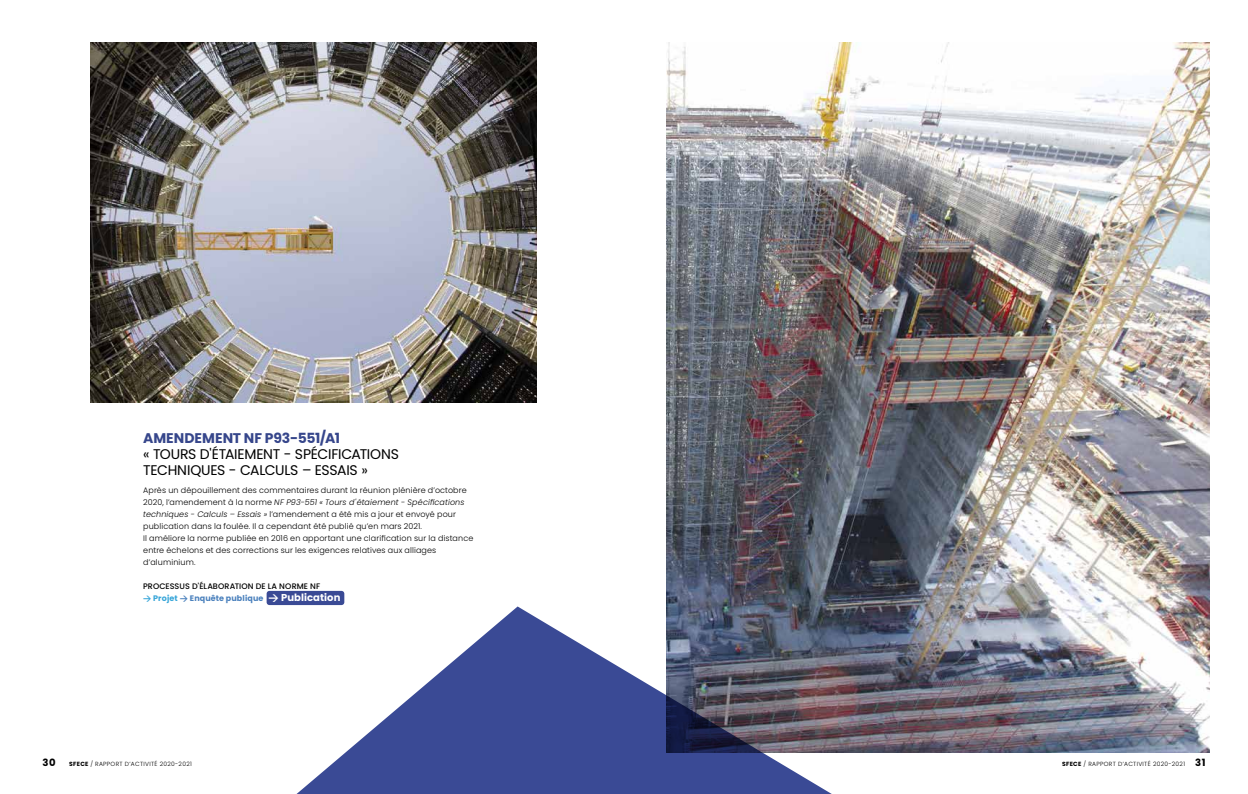
<style>
.page{position:relative;width:1248px;height:794px;background:#fff}
.page>*{position:absolute;margin:0;border:0;box-sizing:border-box;transform-origin:0 0}
.t1{font:14px/16px "Poppins";letter-spacing:-.02em;color:#000}
.t2{font:700 14px "Poppins";letter-spacing:-.005em;color:#36468b}
.t3{font:700 10px "Poppins";color:#000}
.t4{font:300 8px/12px "Poppins";letter-spacing:.015em;color:#000}
.t5{font:500 8px/12px "Poppins";letter-spacing:.01em;color:#000}
.t6{font:300 6px "Poppins";letter-spacing:.05em;color:#000}
.s1{font-style:italic}
.s2{font-family:"DIN";font-weight:700;color:#38a6d9}
.s3{font-weight:700;color:#38a6d9}
.s4{font-family:"DIN";font-weight:700;color:#4b81bd}
.s5{font-weight:700;color:#4b81bd}
.s6{font-family:"DIN";font-weight:700;font-size:10px;color:#fff}
.s7{font-weight:700;font-size:10px;color:#fff}
.s8{font-weight:700}
.s9{font-weight:700;font-size:10px}
</style>
<div class="page">
<div style="left:266px;top:591px;width:78px;height:14px;background:#3a4a95;border-radius:3px"></div>
<img style="left:91px;top:43px;width:445px;height:359px">
<img style="left:666px;top:43px;width:543px;height:710px">
<svg style="left:296px;top:606px;width:559px;height:188px"></svg>
<h1 class="t2" style="left:143px;top:430px;width:198px">AMENDEMENT NF P93-551/A1</h1>
<h1 class="t1" style="left:143px;top:446px;width:257px">« TOURS D'ÉTAIEMENT - SPÉCIFICATIONS<br>TECHNIQUES - CALCULS – ESSAIS »</h1>
<p class="t4" style="left:143px;top:484px;width:331px">Après un dépouillement des commentaires durant la réunion plénière d’octobre 2020, l’amendement à la norme <span class="s1">NF P93-551 « Tours d'étaiement - Spécifications techniques - Calculs – Essais »</span> l’amendement a été mis a jour et envoyé pour publication dans la foulée. Il a cependant été publié qu’en mars 2021.<br>Il améliore la norme publiée en 2016 en apportant une clarification sur la distance entre échelons et des corrections sur les exigences relatives aux alliages d’aluminium.</p>
<p class="t5" style="left:143px;top:580px;width:199px">PROCESSUS D'ÉLABORATION DE LA NORME NF<br><span class="s2">&gt;</span> <span class="s3">Projet</span> <span class="s4">&gt;</span> <span class="s5">Enquête publique</span> <span class="s6">&gt;</span> <span class="s7">Publication</span></p>
<p class="t3" style="left:43px;top:756px;width:15px">30</p>
<p class="t6" style="left:69px;top:760px;width:124px"><span class="s8">SFECE</span> / RAPPORT D’ACTIVITÉ 2020-2021</p>
<p class="t6" style="left:1061px;top:760px;width:145px"><span class="s8">SFECE</span> / RAPPORT D’ACTIVITÉ 2020-2021 <span class="s9">31</span></p>
</div>
